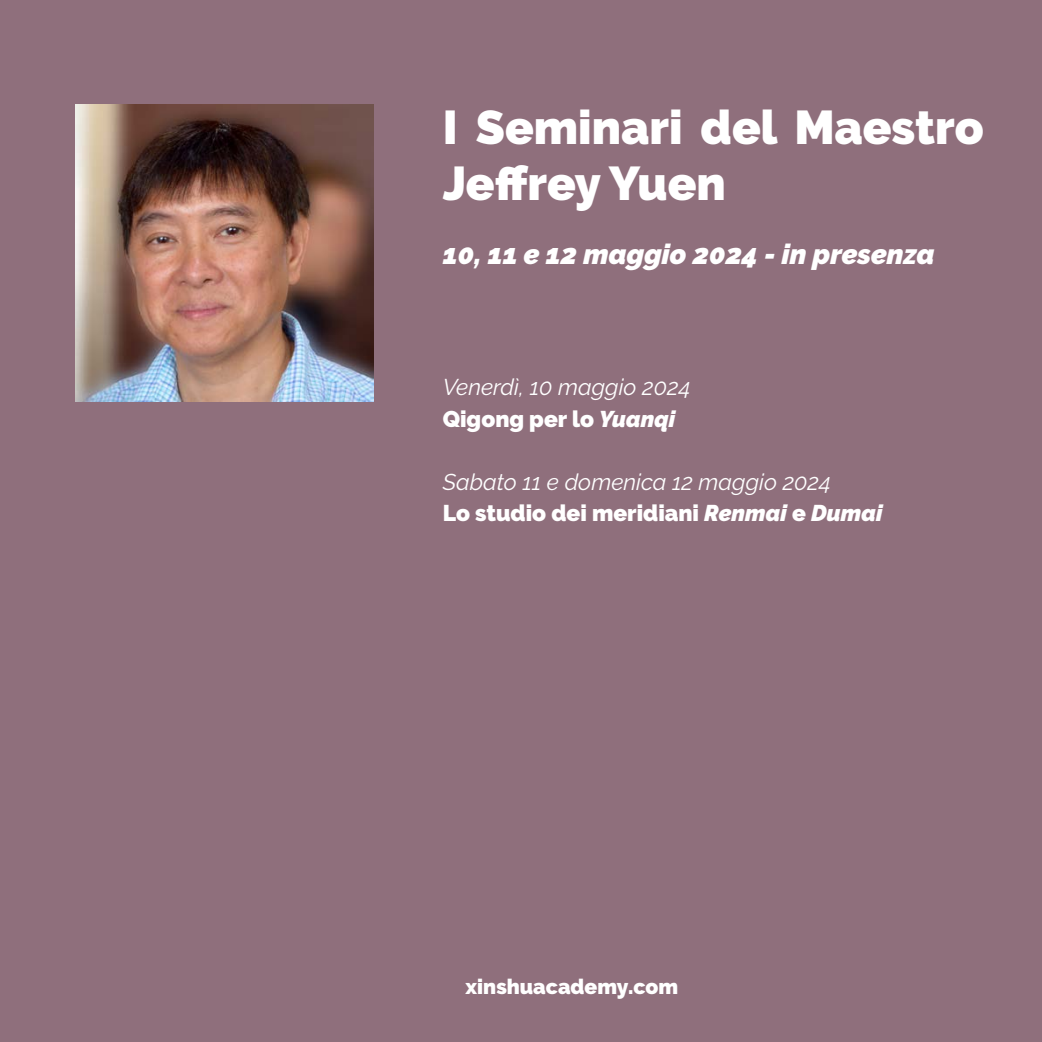
<style>
.page{position:relative;width:1042px;height:1042px;background:#8f6f7c}
.page>*{position:absolute;margin:0;border:0;box-sizing:border-box;transform-origin:0 0}
.t1{font:900 47.25px/56.7px "Raleway";color:#fff}
.t2{font:italic 900 28px "Raleway";color:#fff}
.t3{font:italic 22.75px/31.5px "Raleway";color:#fff}
.t4{font:900 21px "Raleway";color:#fff}
.s1{font-weight:900;font-style:normal}
.s2{font-weight:900}
</style>
<div class="page">
<img style="left:76px;top:104px;width:297px;height:298px">
<h1 class="t1" style="left:443px;top:99px;width:542px">I Seminari del Maestro<br>Jeffrey Yuen</h1>
<p class="t2" style="left:443px;top:238px;width:493px">10, 11 e 12 maggio 2024 - in presenza</p>
<p class="t3" style="left:443px;top:371px;width:249px">Venerdì, 10 maggio 2024<br><span class="s1">Qigong per lo</span> <span class="s2">Yuanqi</span></p>
<p class="t3" style="left:443px;top:466px;width:441px">Sabato 11 e domenica 12 maggio 2024<br><span class="s1">Lo studio dei meridiani</span> <span class="s2">Renmai</span> <span class="s1">e</span> <span class="s2">Dumai</span></p>
<p class="t4" style="left:466px;top:975px;width:214px">xinshuacademy.com</p>
</div>
